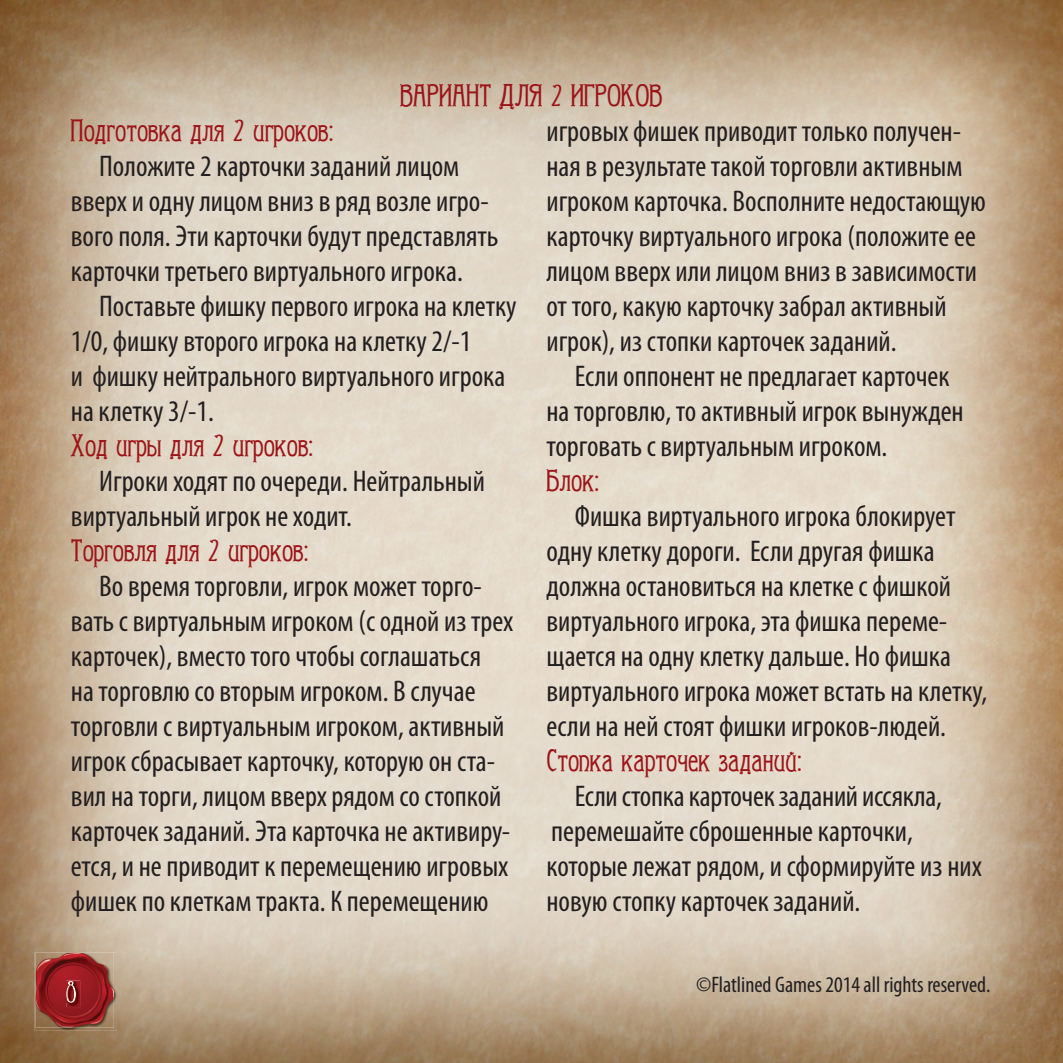
<style>
.page{position:relative;width:1063px;height:1063px;background:#fff}
.page>*{position:absolute;margin:0;border:0;box-sizing:border-box;transform-origin:0 0}
.t1{font:condensed 30px/35px "Myriad Pro";color:#231f20}
.t2{font:30px "Arkhive";color:#9c1418}
.t3{font:condensed 22.5px "Myriad Pro";color:#231f20}
</style>
<div class="page">
<img style="left:0;top:0;width:1063px;height:1063px">
<img style="left:35px;top:952px;width:82px;height:79px">
<img style="left:35px;top:953px;width:79px;height:75px">
<img style="left:66px;top:981px;width:14px;height:26px">
<img style="left:66px;top:981px;width:10px;height:21px">
<p class="t2" style="left:400px;top:81px;width:264px">ВАРИАНТ ДЛЯ 2 ИГРОКОВ</p>
<p class="t2" style="left:71px;top:116px;width:263px">Подготовка для 2 игроков:</p>
<p class="t1" style="left:71px;top:148px;width:429px;text-indent:28px">Положите 2 карточки заданий лицом вверх и одну лицом вниз в ряд возле игро&shy;вого поля. Эти карточки будут представлять карточки третьего виртуального игрока.</p>
<p class="t1" style="left:71px;top:288px;width:447px;text-indent:28px">Поставьте фишку первого игрока на клетку 1/0, фишку второго игрока на клетку 2/-1<br>и фишку нейтрального виртуального игрока на клетку 3/-1.</p>
<p class="t2" style="left:71px;top:431px;width:243px">Ход игры для 2 игроков:</p>
<p class="t1" style="left:71px;top:463px;width:416px;text-indent:28px">Игроки ходят по очереди. Нейтральный виртуальный игрок не ходит.</p>
<p class="t2" style="left:71px;top:536px;width:238px">Торговля для 2 игроков:</p>
<p class="t1" style="left:71px;top:568px;width:444px;text-indent:28px">Во время торговли, игрок может торго&shy;вать с виртуальным игроком (с одной из трех карточек), вместо того чтобы соглашаться<br>на торговлю со вторым игроком. В случае торговли с виртуальным игроком, активный игрок сбрасывает карточку, которую он ста&shy;вил на торги, лицом вверх рядом со стопкой карточек заданий. Эта карточка не активиру&shy;ется, и не приводит к перемещению игровых фишек по клеткам тракта. К перемещению</p>
<p class="t1" style="left:546px;top:113px;width:441px">игровых фишек приводит только получен&shy;ная в результате такой торговли активным игроком карточка. Восполните недостающую карточку виртуального игрока (положите ее лицом вверх или лицом вниз в зависимости от того, какую карточку забрал активный игрок), из стопки карточек заданий.</p>
<p class="t1" style="left:546px;top:358px;width:419px;text-indent:28px">Если оппонент не предлагает карточек на торговлю, то активный игрок вынужден торговать с виртуальным игроком.</p>
<p class="t2" style="left:546px;top:466px;width:53px">Блок:</p>
<p class="t1" style="left:546px;top:498px;width:442px;text-indent:28px">Фишка виртуального игрока блокирует одну клетку дороги. Если другая фишка должна остановиться на клетке с фишкой виртуального игрока, эта фишка переме&shy;щается на одну клетку дальше. Но фишка виртуального игрока может встать на клетку, если на ней стоят фишки игроков-людей.</p>
<p class="t2" style="left:546px;top:746px;width:256px">Стопка карточек заданий:</p>
<p class="t1" style="left:546px;top:778px;width:437px;text-indent:28px">Если стопка карточек заданий иссякла, перемешайте сброшенные карточки, которые лежат рядом, и сформируйте из них новую стопку карточек заданий.</p>
<p class="t3" style="left:696px;top:970px;width:296px">©Flatlined Games 2014 all rights reserved.</p>
</div>
